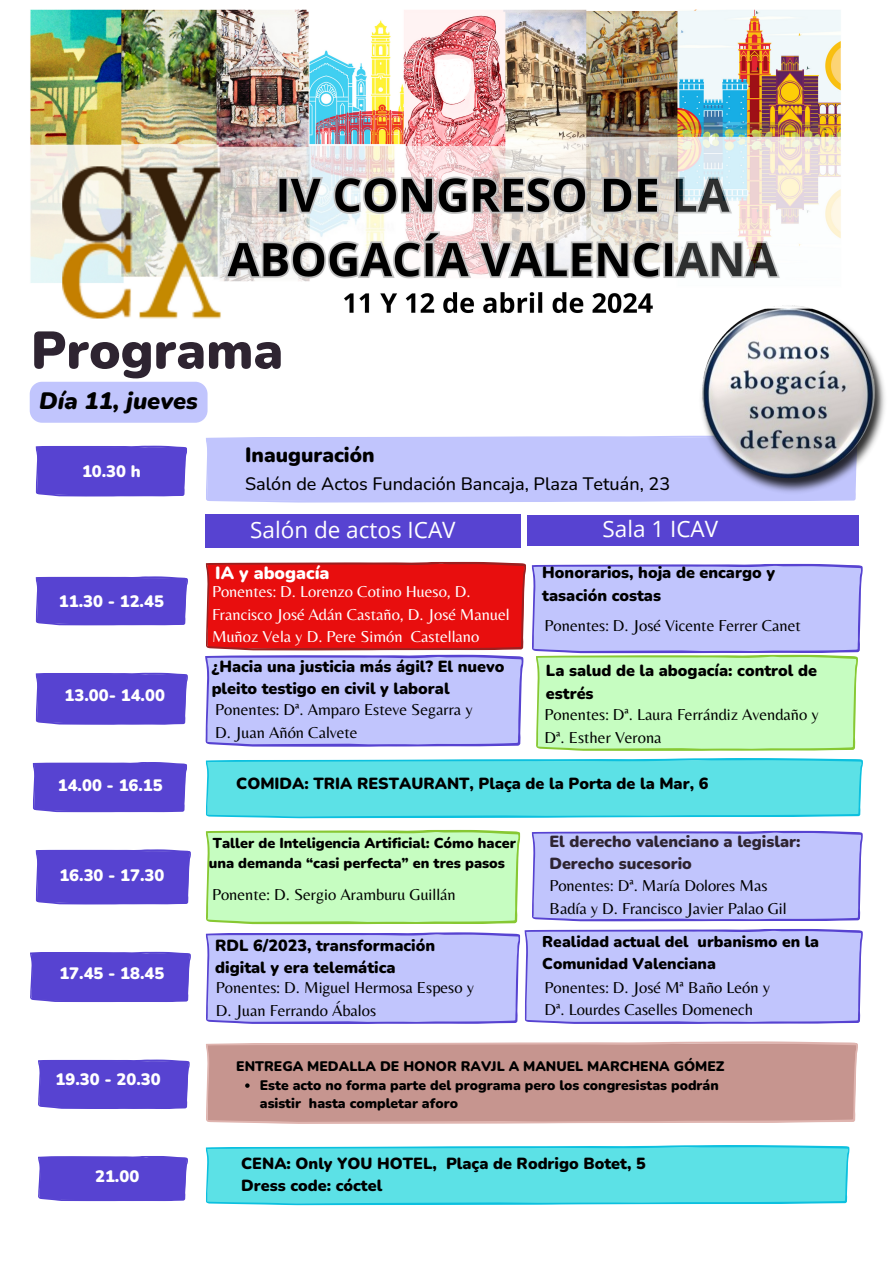
<style>
.page{position:relative;width:894px;height:1264px;background:#fff}
.page>*{position:absolute;margin:0;border:0;box-sizing:border-box;transform-origin:0 0}
.t1{font:900 52.5px "Nunito";color:#2e2431}
.t2{font:italic 900 23.7px "Nunito";color:#000}
.t3{font:22.5px "Open Sans";color:#fff}
.t4{font:900 20.55px "Nunito";color:#000}
.t5{font:500 18px "Nunito";color:#000}
.t6{font:900 17.55px "Nunito";color:#fff}
.t7{font:16.5px/22.5px "Belleza";color:#000}
.t8{font:16.5px/22.5px "Belleza";color:#fff}
.t9{font:900 16.5px "Nunito";color:#fff}
.t10{font:900 16.05px/22.5px "Nunito";color:#000}
.t11{font:900 16.05px/22.5px "Nunito";color:#2e2431}
.t12{font:900 15.6px/21.9px "Nunito";color:#000}
.t13{font:900 14.4px/20.1px "Nunito";color:#000}
.t14{font:900 13.8px/18.6px "Nunito";color:#000}
</style>
<div class="page">
<div style="left:35px;top:445px;width:152px;height:51px;background:#5743d1"></div>
<div style="left:35px;top:576px;width:153px;height:49px;background:#5743d1"></div>
<svg style="left:35px;top:672px;width:153px;height:53px;background:#5f4cd3"></svg>
<div style="left:33px;top:762px;width:154px;height:50px;background:#5743d1"></div>
<svg style="left:205px;top:758px;width:657px;height:60px;background:#5de0e6"></svg>
<div style="left:35px;top:849px;width:156px;height:55px;background:#5743d1"></div>
<div style="left:30px;top:951px;width:161px;height:51px;background:#5743d1"></div>
<div style="left:38px;top:1059px;width:152px;height:50px;background:#5743d1"></div>
<div style="left:206px;top:436px;width:365px;height:66px;background:#c1c5fd"></div>
<div style="left:205px;top:515px;width:315px;height:33px;background:#5743d1"></div>
<div style="left:526px;top:516px;width:332px;height:30px;background:#5743d1"></div>
<svg style="left:206px;top:1041px;width:651px;height:83px;background:#c99994"></svg>
<svg style="left:205px;top:829px;width:657px;height:195px;background:#c1d0eb"></svg>
<div style="left:38px;top:1156px;width:150px;height:45px;background:#5743d1"></div>
<svg style="left:205px;top:1145px;width:644px;height:60px;background:#5cdfe6"></svg>
<svg style="left:205px;top:561px;width:656px;height:190px;background:#cba6ad"></svg>
<img style="left:30px;top:9px;width:811px;height:310px">
<img style="left:571px;top:177px;width:314px;height:433px">
<div style="left:30px;top:382px;width:177px;height:41px;background:#c1c5fd;border-radius:12px"></div>
<svg style="left:245px;top:1083px;width:4px;height:4px"></svg>
<h1 class="t1" style="left:31px;top:315px;width:254px">Programa</h1>
<p class="t2" style="left:39px;top:385px;width:160px">Día 11, jueves</p>
<h2 class="t9" style="left:82px;top:460px;width:60px">10.30 h</h2>
<p class="t9" style="left:59px;top:590px;width:106px">11.30 - 12.45</p>
<h5 class="t9" style="left:65px;top:684px;width:102px">13.00- 14.00</h5>
<h5 class="t9" style="left:58px;top:773px;width:106px">14.00 - 16.15</h5>
<h6 class="t4" style="left:245px;top:441px;width:131px">Inauguración</h6>
<h6 class="t5" style="left:245px;top:471px;width:426px">Salón de Actos Fundación Bancaja, Plaza Tetuán, 23</h6>
<h5 class="t3" style="left:250px;top:514px;width:207px">Salón de actos ICAV</h5>
<h6 class="t3" style="left:602px;top:513px;width:117px">Sala 1 ICAV</h6>
<p class="t10" style="left:542px;top:562px;width:234px">Honorarios, hoja de encargo y tasación costas</p>
<h5 class="t6" style="left:215px;top:561px;width:116px">IA y abogacía</h5>
<h5 class="t8" style="left:212px;top:580px;width:299px">Ponentes: D. Lorenzo Cotino Hueso, D.<br>Francisco José Adán Castaño, D. José Manuel<br>Muñoz Vela y D. Pere Simón Castellano</h5>
<h6 class="t7" style="left:544px;top:613px;width:258px">Ponentes: D. José Vicente Ferrer Canet</h6>
<h6 class="t10" style="left:211px;top:655px;width:294px">¿Hacia una justicia más ágil? El nuevo pleito testigo en civil y laboral</h6>
<p class="t7" style="left:215px;top:698px;width:259px">Ponentes: Dª. Amparo Esteve Segarra y<br>D. Juan Añón Calvete</p>
<h5 class="t10" style="left:546px;top:659px;width:272px">La salud de la abogacía: control de estrés</h5>
<p class="t7" style="left:544px;top:703px;width:275px">Ponentes: Dª. Laura Ferrándiz Avendaño y<br>Dª. Esther Verona</p>
<p class="t10" style="left:236px;top:772px;width:473px">COMIDA: TRIA RESTAURANT, Plaça de la Porta de la Mar, 6</p>
<h3 class="t9" style="left:59px;top:864px;width:106px">16.30 - 17.30</h3>
<h3 class="t9" style="left:59px;top:961px;width:106px">17.45 - 18.45</h3>
<p class="t9" style="left:56px;top:1068px;width:106px">19.30 - 20.30</p>
<h5 class="t13" style="left:209px;top:833px;width:308px">Taller de Inteligencia Artificial: Cómo hacer una demanda “casi perfecta” en tres pasos</h5>
<h6 class="t7" style="left:212px;top:883px;width:245px">Ponente: D. Sergio Aramburu Guillán</h6>
<p class="t10" style="left:215px;top:934px;width:221px">RDL 6/2023, transformación digital y era telemática</p>
<p class="t7" style="left:216px;top:976px;width:259px">Ponentes: D. Miguel Hermosa Espeso y<br>D. Juan Ferrando Ábalos</p>
<h5 class="t11" style="left:549px;top:830px;width:252px">El derecho valenciano a legislar:<br>Derecho sucesorio</h5>
<h6 class="t7" style="left:549px;top:874px;width:239px">Ponentes: Dª. María Dolores Mas<br>Badía y D. Francisco Javier Palao Gil</h6>
<p class="t12" style="left:542px;top:931px;width:278px">Realidad actual del urbanismo en la<br>Comunidad Valenciana</p>
<h5 class="t7" style="left:544px;top:975px;width:227px">Ponentes: D. José Mª Baño León y<br>Dª. Lourdes Caselles Domenech</h5>
<p class="t14" style="left:236px;top:1057px;width:489px">ENTREGA MEDALLA DE HONOR RAVJL A MANUEL MARCHENA GÓMEZ</p>
<p class="t14" style="left:260px;top:1075px;width:460px">Este acto no forma parte del programa pero los congresistas podrán asistir hasta completar aforo</p>
<p class="t9" style="left:95px;top:1165px;width:46px">21.00</p>
<p class="t10" style="left:241px;top:1151px;width:406px">CENA: Only YOU HOTEL, Plaça de Rodrigo Botet, 5</p>
<h6 class="t10" style="left:241px;top:1174px;width:142px">Dress code: cóctel</h6>
</div>
